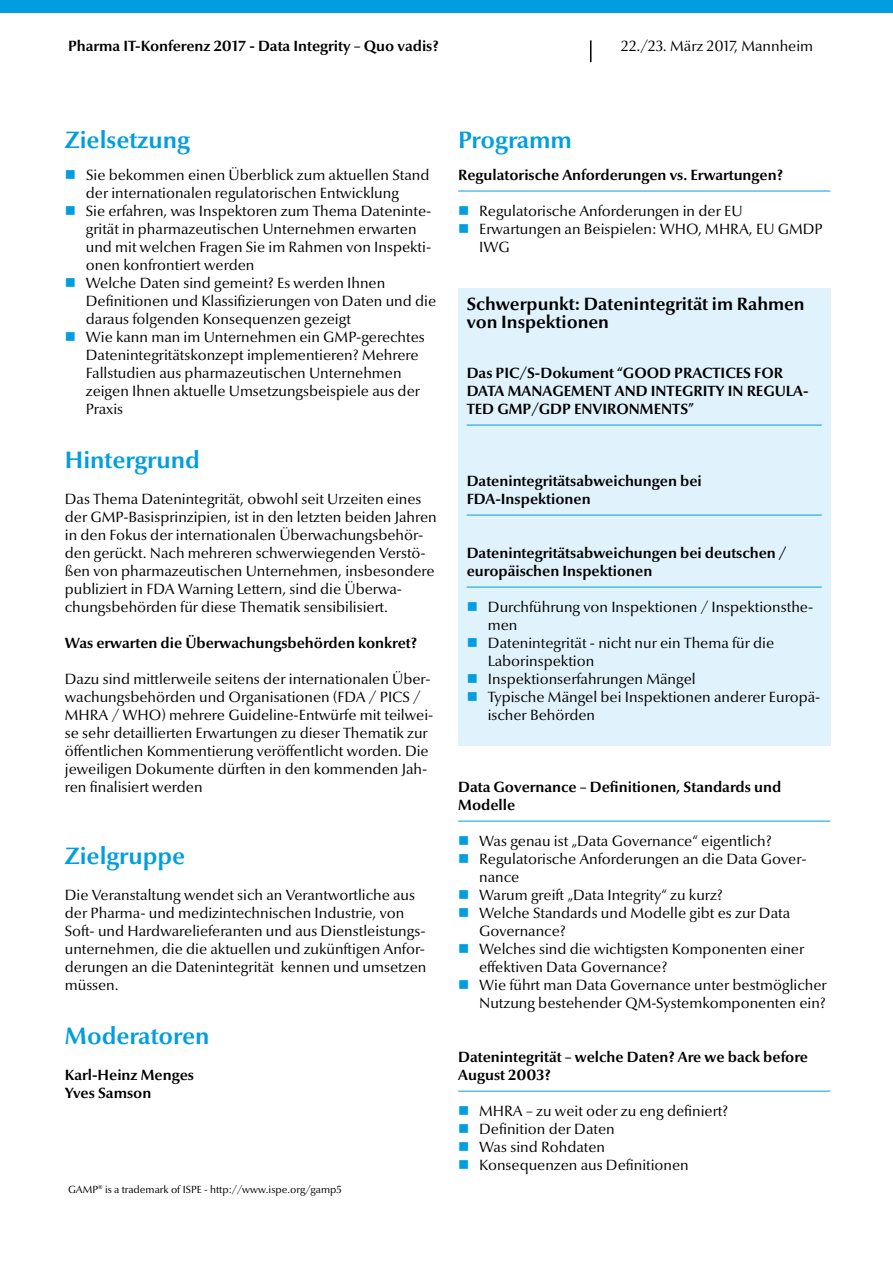
<style>
.page{position:relative;width:893px;height:1263px;background:#fff}
.page>*{position:absolute;margin:0;border:0;box-sizing:border-box;transform-origin:0 0}
.t1{font:700 24px "Optima Nova LT";color:#009ee0}
.t2{font:700 18px/18px "Optima Nova LT";color:#000}
.t3{font:15px/18px "Optima Nova LT";color:#000}
.t4{font:700 15px/18px "Optima Nova LT";color:#000}
.t5{font:10.5px "Optima Nova LT";color:#000}
</style>
<div class="page">
<hr style="left:458px;top:191px;width:372px;height:1px;background:#009ee0">
<hr style="left:458px;top:821px;width:372px;height:1px;background:#009ee0">
<hr style="left:458px;top:1091px;width:372px;height:1px;background:#009ee0">
<div style="left:458px;top:288px;width:372px;height:458px;background:#e0f2fb"></div>
<hr style="left:467px;top:425px;width:355px;height:1px;background:#009ee0">
<hr style="left:467px;top:515px;width:355px;height:1px;background:#009ee0">
<hr style="left:467px;top:587px;width:355px;height:1px;background:#009ee0">
<div style="left:0;top:0;width:893px;height:13px;background:#009ee0"></div>
<svg style="left:590px;top:40px;width:1px;height:22px"></svg>
<p class="t4" style="left:68px;top:37px;width:372px">Pharma IT-Konferenz 2017 - Data Integrity – Quo vadis?</p>
<p class="t3" style="left:621px;top:38px;width:194px">22./23. März 2017, Mannheim</p>
<h1 class="t1" style="left:65px;top:126px;width:127px">Zielsetzung</h1>
<p class="t3" style="left:86px;top:166px;width:352px">Sie bekommen einen Überblick zum aktuellen Stand der internationalen regulatorischen Entwicklung<br>Sie erfahren, was Inspektoren zum Thema Dateninte&shy;grität in pharmazeutischen Unternehmen erwarten und mit welchen Fragen Sie im Rahmen von Inspekti&shy;onen konfrontiert werden<br>Welche Daten sind gemeint? Es werden Ihnen Definitionen und Klassifizierungen von Daten und die daraus folgenden Konsequenzen gezeigt<br>Wie kann man im Unternehmen ein GMP-gerechtes Datenintegritätskonzept implementieren? Mehrere Fallstudien aus pharmazeutischen Unternehmen zeigen Ihnen aktuelle Umsetzungsbeispiele aus der Praxis</p>
<h1 class="t1" style="left:65px;top:446px;width:136px">Hintergrund</h1>
<p class="t3" style="left:65px;top:490px;width:373px">Das Thema Datenintegrität, obwohl seit Urzeiten eines der GMP-Basisprinzipien, ist in den letzten beiden Jahren in den Fokus der internationalen Überwachungsbehör&shy;den gerückt. Nach mehreren schwerwiegenden Verstö&shy;ßen von pharmazeutischen Unternehmen, insbesondere publiziert in FDA Warning Lettern, sind die Überwa&shy;chungsbehörden für diese Thematik sensibilisiert.</p>
<p class="t4" style="left:65px;top:634px;width:354px">Was erwarten die Überwachungsbehörden konkret?</p>
<p class="t3" style="left:65px;top:670px;width:370px">Dazu sind mittlerweile seitens der internationalen Über&shy;wachungsbehörden und Organisationen (FDA / PICS / MHRA / WHO) mehrere Guideline-Entwürfe mit teilwei&shy;se sehr detaillierten Erwartungen zu dieser Thematik zur öffentlichen Kommentierung veröffentlicht worden. Die jeweiligen Dokumente dürften in den kommenden Jah&shy;ren finalisiert werden</p>
<h1 class="t1" style="left:65px;top:842px;width:122px">Zielgruppe</h1>
<p class="t3" style="left:65px;top:886px;width:363px">Die Veranstaltung wendet sich an Verantwortliche aus der Pharma- und medizintechnischen Industrie, von Soft- und Hardwarelieferanten und aus Dienstleistungs&shy;unternehmen, die die aktuellen und zukünftigen Anfor&shy;derungen an die Datenintegrität kennen und umsetzen müssen.</p>
<h1 class="t1" style="left:65px;top:1022px;width:146px">Moderatoren</h1>
<p class="t4" style="left:65px;top:1066px;width:131px">Karl-Heinz Menges<br>Yves Samson</p>
<p class="t5" style="left:68px;top:1183px;width:275px">GAMP® is a trademark of ISPE - http://www.ispe.org/gamp5</p>
<h1 class="t1" style="left:458px;top:126px;width:115px">Programm</h1>
<p class="t4" style="left:458px;top:166px;width:326px">Regulatorische Anforderungen vs. Erwartungen?</p>
<p class="t3" style="left:479px;top:202px;width:345px">Regulatorische Anforderungen in der EU<br>Erwartungen an Beispielen: WHO, MHRA, EU GMDP<br>IWG</p>
<p class="t2" style="left:467px;top:295px;width:340px">Schwerpunkt: Datenintegrität im Rahmen von Inspektionen</p>
<p class="t4" style="left:467px;top:364px;width:343px">Das PIC/S-Dokument “GOOD PRACTICES FOR<br>DATA MANAGEMENT AND INTEGRITY IN REGULA-<br>TED GMP/GDP ENVIRONMENTS”</p>
<p class="t4" style="left:467px;top:472px;width:237px">Datenintegritätsabweichungen bei<br>FDA-Inspektionen</p>
<p class="t4" style="left:467px;top:544px;width:321px">Datenintegritätsabweichungen bei deutschen / europäischen Inspektionen</p>
<p class="t3" style="left:488px;top:598px;width:334px">Durchführung von Inspektionen / Inspektionsthe&shy;men<br>Datenintegrität - nicht nur ein Thema für die<br>Laborinspektion<br>Inspektionserfahrungen Mängel<br>Typische Mängel bei Inspektionen anderer Europä&shy;ischer Behörden</p>
<p class="t4" style="left:458px;top:778px;width:325px">Data Governance – Definitionen, Standards und<br>Modelle</p>
<p class="t3" style="left:479px;top:832px;width:349px">Was genau ist „Data Governance“ eigentlich?<br>Regulatorische Anforderungen an die Data Gover&shy;nance<br>Warum greift „Data Integrity“ zu kurz?<br>Welche Standards und Modelle gibt es zur Data Governance?<br>Welches sind die wichtigsten Komponenten einer effektiven Data Governance?<br>Wie führt man Data Governance unter bestmöglicher Nutzung bestehender QM-Systemkomponenten ein?</p>
<p class="t4" style="left:458px;top:1048px;width:351px">Datenintegrität – welche Daten? Are we back before<br>August 2003?</p>
<p class="t3" style="left:479px;top:1102px;width:250px">MHRA – zu weit oder zu eng definiert?<br>Definition der Daten<br>Was sind Rohdaten<br>Konsequenzen aus Definitionen</p>
</div>
